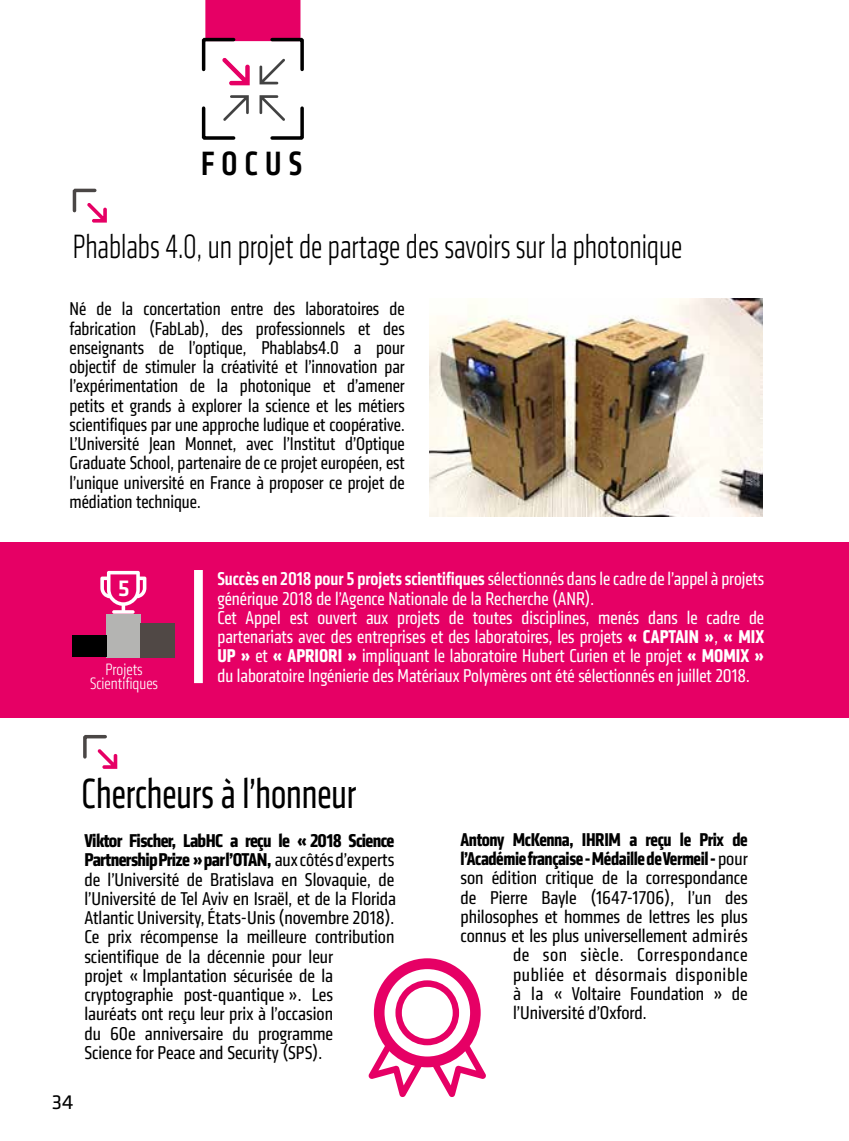
<style>
.page{position:relative;width:849px;height:1141px;background:#fff}
.page>*{position:absolute;margin:0;border:0;box-sizing:border-box;transform-origin:0 0}
.t1{font:condensed 43.75px "Klavika";color:#000;scale:.86 1}
.t2{font:300 condensed 35px "Klavika";color:#000;scale:.86 1}
.t3{font:500 condensed 35px "Klavika";color:#000}
.t4{font:500 23.97px "Klavika";color:#fff}
.t5{font:21px "Klavika";color:#000}
.t6{font:condensed 19.25px/19.2px "Klavika";color:#000;scale:1.05 1}
.t7{font:condensed 19.25px/19.2px "Klavika";color:#000;text-align:justify}
.t8{font:condensed 19.25px/19.2px "Klavika";color:#fff}
.t9{font:700 condensed 19.25px "Klavika";letter-spacing:-.02em;color:#000}
.t10{font:condensed 19.25px "Klavika";letter-spacing:.03em;color:#000;scale:1.05 1}
.t11{font:300 condensed 17.15px/14.2px "Klavika";color:#fff;text-align:center}
.s1{font-weight:500}
.s2{font-weight:700}
.s3{font-weight:400}
</style>
<div class="page">
<svg style="left:368px;top:958px;width:118px;height:139px"></svg>
<svg style="left:83px;top:735px;width:35px;height:34px"></svg>
<div style="left:0;top:542px;width:848px;height:175px;background:#e60065"></div>
<div style="left:106px;top:614px;width:34px;height:44px;background:#b4b4b2"></div>
<div style="left:140px;top:623px;width:35px;height:35px;background:#504845"></div>
<div style="left:72px;top:635px;width:34px;height:22px;background:#000"></div>
<svg style="left:100px;top:571px;width:46px;height:43px"></svg>
<div style="left:194px;top:570px;width:9px;height:113px;background:#fff"></div>
<svg style="left:72px;top:188px;width:35px;height:35px"></svg>
<img style="left:430px;top:298px;width:332px;height:219px">
<svg style="left:201px;top:0;width:103px;height:86px"></svg>
<svg style="left:201px;top:95px;width:48px;height:45px"></svg>
<svg style="left:259px;top:95px;width:45px;height:45px"></svg>
<h2 class="t3" style="left:201px;top:141px;width:102px">F O C U S</h2>
<h2 class="t2" style="left:73px;top:227px;width:710px">Phablabs 4.0, un projet de partage des savoirs sur la photonique</h2>
<p class="t7" style="left:69px;top:300px;width:336px">Né de la concertation entre des laboratoires de fabrication (FabLab), des professionnels et des enseignants de l’optique, Phablabs4.0 a pour objectif de stimuler la créativité et l’innovation par l’expérimentation de la photonique et d’amener petits et grands à explorer la science et les métiers scientifiques par une approche ludique et coopérative.<br>L’Université Jean Monnet, avec l’Institut d’Optique Graduate School, partenaire de ce projet européen, est l’unique université en France à proposer ce projet de médiation technique.</p>
<p class="t4" style="left:118px;top:572px;width:14px">5</p>
<p class="t11" style="left:90px;top:662px;width:69px">Projets<br>Scientifiques</p>
<p class="t8" style="left:217px;top:570px;width:548px"><span class="s1">Succès en 2018 pour 5 projets scientifiques</span> sélectionnés dans le cadre de l’appel à projets générique 2018 de l’Agence Nationale de la Recherche (ANR).<br>Cet Appel est ouvert aux projets de toutes disciplines, menés dans le cadre de partenariats avec des entreprises et des laboratoires, les projets <span class="s2">« CAPTAIN »</span>, <span class="s2">« MIX UP »</span> et <span class="s2">« APRIORI »</span> impliquant le laboratoire Hubert Curien et le projet <span class="s2">« MOMIX » </span>du laboratoire Ingénierie des Matériaux Polymères ont été sélectionnés en juillet 2018.</p>
<h1 class="t1" style="left:82px;top:768px;width:321px">Chercheurs à l’honneur</h1>
<p class="t6" style="left:84px;top:831px;width:298px"><span class="s2">Viktor Fischer, LabHC a reçu le « 2018 Science Partnership Prize » par l’OTAN,</span> aux côtés d’experts de l’Université de Bratislava en Slovaquie, de l’Université de Tel Aviv en Israël, et de la Florida Atlantic University, États-Unis (novembre 2018).<br>Ce prix récompense la meilleure contribution scientifique de la décennie pour leur<br>projet « Implantation sécurisée de la cryptographie post-quantique ». Les<br>lauréats ont reçu leur prix à l’occasion<br>du 60e anniversaire du programme<br>Science for Peace and Security (SPS).</p>
<p class="t5" style="left:52px;top:1088px;width:23px">34</p>
<p class="t9" style="left:460px;top:827px;width:289px">Antony McKenna, IHRIM a reçu le Prix de</p>
<p class="t9" style="left:460px;top:846px;width:288px">l’Académie française - Médaille de Vermeil - <span class="s3">pour</span></p>
<p class="t6" style="left:460px;top:869px;width:275px">son édition critique de la correspondance</p>
<p class="t6" style="left:460px;top:888px;width:275px">de Pierre Bayle (1647-1706), l’un des</p>
<p class="t6" style="left:460px;top:907px;width:275px">philosophes et hommes de lettres les plus</p>
<p class="t6" style="left:460px;top:926px;width:275px">connus et les plus universellement admirés</p>
<p class="t10" style="left:513px;top:944px;width:225px">de son siècle. Correspondance</p>
<p class="t10" style="left:513px;top:963px;width:225px">publiée et désormais disponible</p>
<p class="t6" style="left:513px;top:984px;width:225px">à la « Voltaire Foundation » de</p>
<p class="t6" style="left:513px;top:1003px;width:129px">l’Université d’Oxford.</p>
</div>
